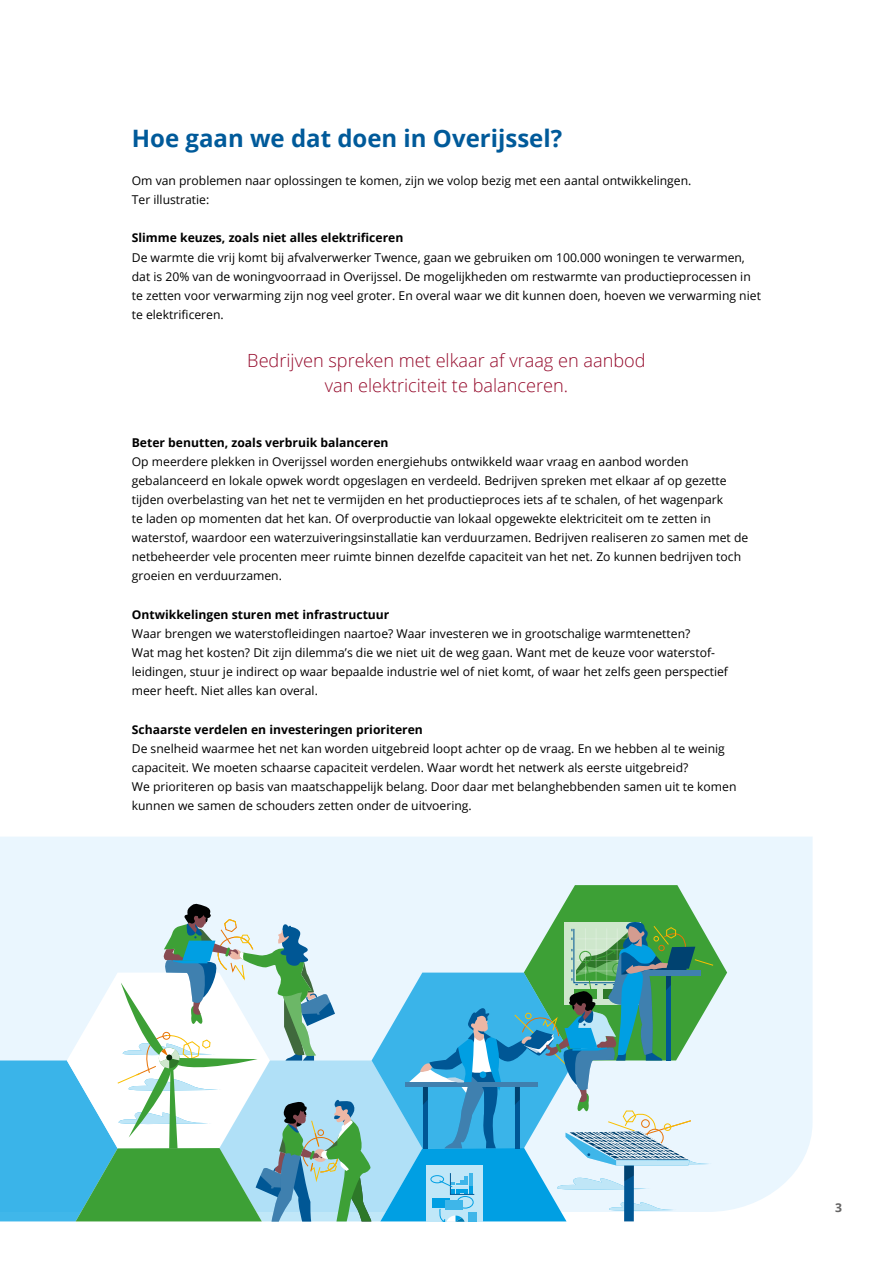
<style>
.page{position:relative;width:893px;height:1263px;background:#fff}
.page>*{position:absolute;margin:0;border:0;box-sizing:border-box;transform-origin:0 0}
.t1{font:700 24px "Open Sans";color:#005a9a}
.t2{font:300 18.15px/25.5px "Open Sans";color:#950a2b;text-align:center}
.t3{font:12.15px/19.2px "Open Sans";color:#000}
.t4{font:700 12.15px "Open Sans";color:#000}
.t5{font:700 12.15px "Open Sans";color:#646363}
</style>
<div class="page">
<div style="left:0;top:837px;width:813px;height:373px;background:#eaf6fe"></div>
<svg style="left:0;top:885px;width:727px;height:336px;background:#9bced2"></svg>
<h1 class="t1" style="left:132px;top:121px;width:432px">Hoe gaan we dat doen in Overijssel?</h1>
<p class="t3" style="left:132px;top:171px;width:561px">Om van problemen naar oplossingen te komen, zijn we volop bezig met een aantal ontwikkelingen.<br>Ter illustratie:</p>
<p class="t4" style="left:132px;top:229px;width:273px">Slimme keuzes, zoals niet alles elektrificeren</p>
<p class="t3" style="left:132px;top:247px;width:631px">De warmte die vrij komt bij afvalverwerker Twence, gaan we gebruiken om 100.000 woningen te verwarmen, dat is 20% van de woningvoorraad in Overijssel. De mogelijkheden om restwarmte van productieprocessen in te zetten voor verwarming zijn nog veel groter. En overal waar we dit kunnen doen, hoeven we verwarming niet te elektrificeren.</p>
<h2 class="t2" style="left:247px;top:347px;width:400px">Bedrijven spreken met elkaar af vraag en aanbod van elektriciteit te balanceren.</h2>
<p class="t4" style="left:132px;top:433px;width:258px">Beter benutten, zoals verbruik balanceren</p>
<p class="t3" style="left:132px;top:451px;width:618px">Op meerdere plekken in Overijssel worden energiehubs ontwikkeld waar vraag en aanbod worden gebalanceerd en lokale opwek wordt opgeslagen en verdeeld. Bedrijven spreken met elkaar af op gezette tijden overbelasting van het net te vermijden en het productieproces iets af te schalen, of het wagenpark<br>te laden op momenten dat het kan. Of overproductie van lokaal opgewekte elektriciteit om te zetten in waterstof, waardoor een waterzuiveringsinstallatie kan verduurzamen. Bedrijven realiseren zo samen met de netbeheerder vele procenten meer ruimte binnen dezelfde capaciteit van het net. Zo kunnen bedrijven toch groeien en verduurzamen.</p>
<p class="t4" style="left:132px;top:606px;width:259px">Ontwikkelingen sturen met infrastructuur</p>
<p class="t3" style="left:132px;top:623px;width:598px">Waar brengen we waterstofleidingen naartoe? Waar investeren we in grootschalige warmtenetten?<br>Wat mag het kosten? Dit zijn dilemma’s die we niet uit de weg gaan. Want met de keuze voor waterstof&shy;leidingen, stuur je indirect op waar bepaalde industrie wel of niet komt, of waar het zelfs geen perspectief meer heeft. Niet alles kan overal.</p>
<p class="t4" style="left:132px;top:720px;width:293px">Schaarste verdelen en investeringen prioriteren</p>
<p class="t3" style="left:132px;top:738px;width:606px">De snelheid waarmee het net kan worden uitgebreid loopt achter op de vraag. En we hebben al te weinig capaciteit. We moeten schaarse capaciteit verdelen. Waar wordt het netwerk als eerste uitgebreid?<br>We prioriteren op basis van maatschappelijk belang. Door daar met belanghebbenden samen uit te komen kunnen we samen de schouders zetten onder de uitvoering.</p>
<p class="t5" style="left:835px;top:1199px;width:8px">3</p>
</div>
